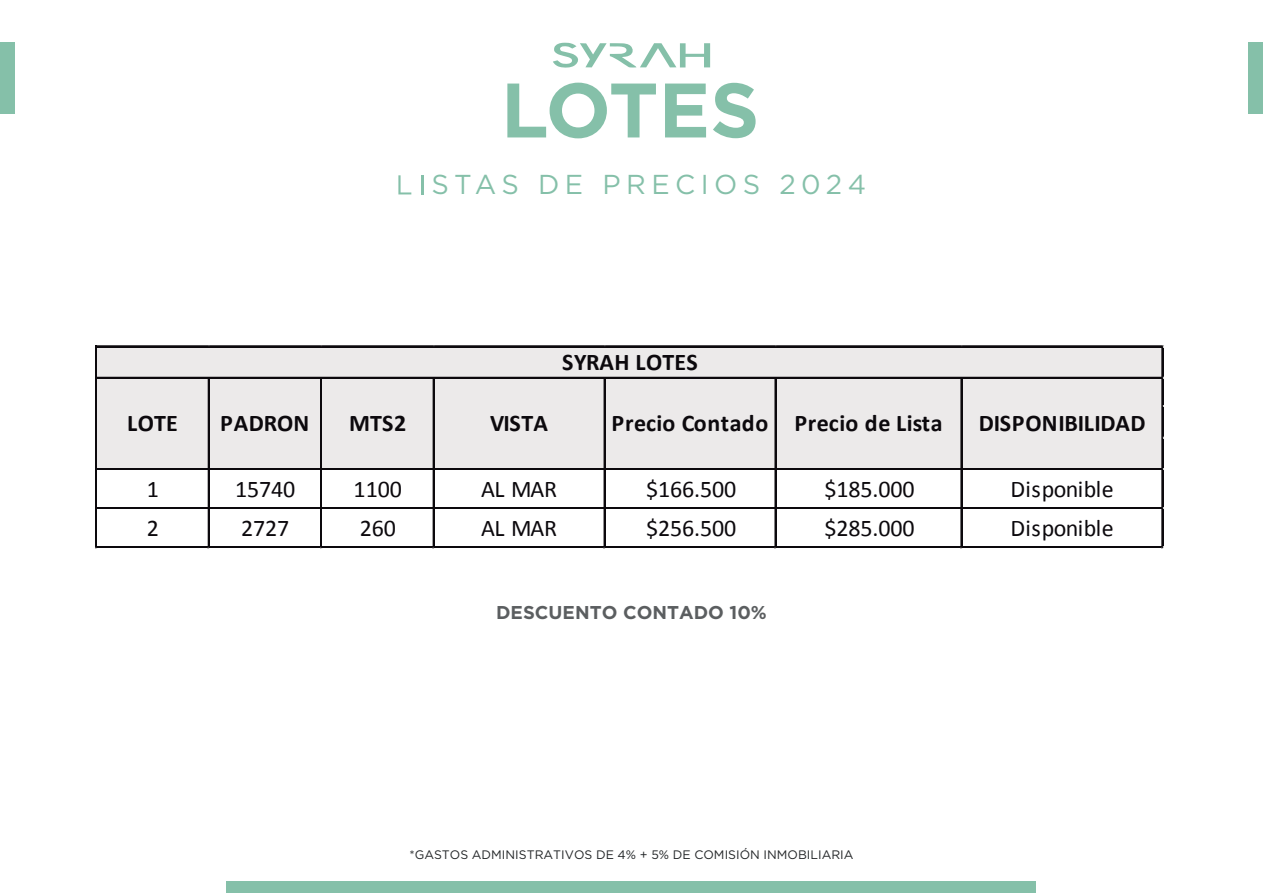
<style>
.page{position:relative;width:1263px;height:893px;background:#fff}
.page>*{position:absolute;margin:0;border:0;box-sizing:border-box;transform-origin:0 0}
.t1{font:27.3px "Gotham Pro";letter-spacing:.2em;color:#85c0a9}
.t2{font:24px "Calibri";letter-spacing:-.005em;color:#0c090d}
.t3{font:700 24px "Calibri";letter-spacing:.01em;color:#0c090d}
.t4{font:700 18.6px "Gotham Pro";color:#5b5e60}
.t5{font:12.3px "Gotham Pro";color:#212426}
</style>
<div class="page">
<div style="left:0;top:43px;width:14px;height:71px;background:#85c0a9"></div>
<div style="left:1248px;top:43px;width:15px;height:71px;background:#85c0a9"></div>
<div style="left:227px;top:881px;width:809px;height:12px;background:#85c0a9"></div>
<svg style="left:553px;top:43px;width:157px;height:25px"></svg>
<svg style="left:507px;top:83px;width:149px;height:55px"></svg>
<svg style="left:665px;top:84px;width:41px;height:53px"></svg>
<svg style="left:713px;top:83px;width:43px;height:55px"></svg>
<svg style="left:398px;top:175px;width:13px;height:19px"></svg>
<svg style="left:421px;top:175px;width:2px;height:19px"></svg>
<div style="left:97px;top:347px;width:1066px;height:123px;background:#eceaea"></div>
<hr style="left:97px;top:345px;width:1066px;height:1px;background:#0c090d">
<hr style="left:97px;top:346px;width:1066px;height:1px;background:#0c090d">
<hr style="left:97px;top:377px;width:1066px;height:2px;background:#0c090d">
<hr style="left:97px;top:468px;width:1066px;height:1px;background:#0c090d">
<hr style="left:97px;top:469px;width:1066px;height:1px;background:#0c090d">
<hr style="left:97px;top:507px;width:1066px;height:1px;background:#0c090d">
<hr style="left:97px;top:508px;width:1066px;height:1px;background:#0c090d">
<hr style="left:95px;top:346px;width:1px;height:202px;background:#0c090d">
<hr style="left:96px;top:346px;width:1px;height:202px;background:#0c090d">
<hr style="left:208px;top:379px;width:2px;height:169px;background:#0c090d">
<hr style="left:320px;top:379px;width:1px;height:169px;background:#0c090d">
<hr style="left:321px;top:379px;width:1px;height:169px;background:#0c090d">
<hr style="left:433px;top:379px;width:2px;height:169px;background:#0c090d">
<hr style="left:604px;top:379px;width:1px;height:169px;background:#0c090d">
<hr style="left:775px;top:379px;width:1px;height:169px;background:#0c090d">
<hr style="left:961px;top:379px;width:1px;height:169px;background:#0c090d">
<hr style="left:97px;top:546px;width:1066px;height:1px;background:#0c090d">
<hr style="left:97px;top:547px;width:1066px;height:1px;background:#0c090d">
<hr style="left:1161px;top:347px;width:1px;height:201px;background:#0c090d">
<hr style="left:1162px;top:347px;width:1px;height:201px;background:#0c090d">
<p class="t1" style="left:431px;top:170px;width:436px">STAS DE PRECIOS 2024</p>
<p class="t3" style="left:562px;top:346px;width:137px">SYRAH LOTES</p>
<p class="t3" style="left:127px;top:408px;width:52px">LOTE</p>
<p class="t3" style="left:220px;top:408px;width:91px">PADRON</p>
<p class="t3" style="left:349px;top:408px;width:59px">MTS2</p>
<p class="t3" style="left:490px;top:408px;width:60px">VISTA</p>
<p class="t3" style="left:611px;top:408px;width:333px">Precio Contado Precio de Lista</p>
<p class="t3" style="left:979px;top:408px;width:168px">DISPONIBILIDAD</p>
<p class="t2" style="left:147px;top:474px;width:14px">1</p>
<p class="t2" style="left:235px;top:474px;width:62px">15740</p>
<p class="t2" style="left:354px;top:474px;width:50px">1100</p>
<p class="t2" style="left:481px;top:474px;width:77px">AL MAR</p>
<p class="t2" style="left:646px;top:474px;width:92px">$166.500</p>
<p class="t2" style="left:824px;top:474px;width:92px">$185.000</p>
<p class="t2" style="left:1010px;top:474px;width:105px">Disponible</p>
<p class="t2" style="left:147px;top:513px;width:14px">2</p>
<p class="t2" style="left:241px;top:513px;width:50px">2727</p>
<p class="t2" style="left:360px;top:513px;width:38px">260</p>
<p class="t2" style="left:481px;top:513px;width:77px">AL MAR</p>
<p class="t2" style="left:646px;top:513px;width:92px">$256.500</p>
<p class="t2" style="left:824px;top:513px;width:92px">$285.000</p>
<p class="t2" style="left:1010px;top:513px;width:105px">Disponible</p>
<p class="t4" style="left:496px;top:601px;width:272px">DESCUENTO CONTADO 10%</p>
<p class="t5" style="left:409px;top:848px;width:446px">*GASTOS ADMINISTRATIVOS DE 4% + 5% DE COMISIÓN INMOBILIARIA</p>
</div>
